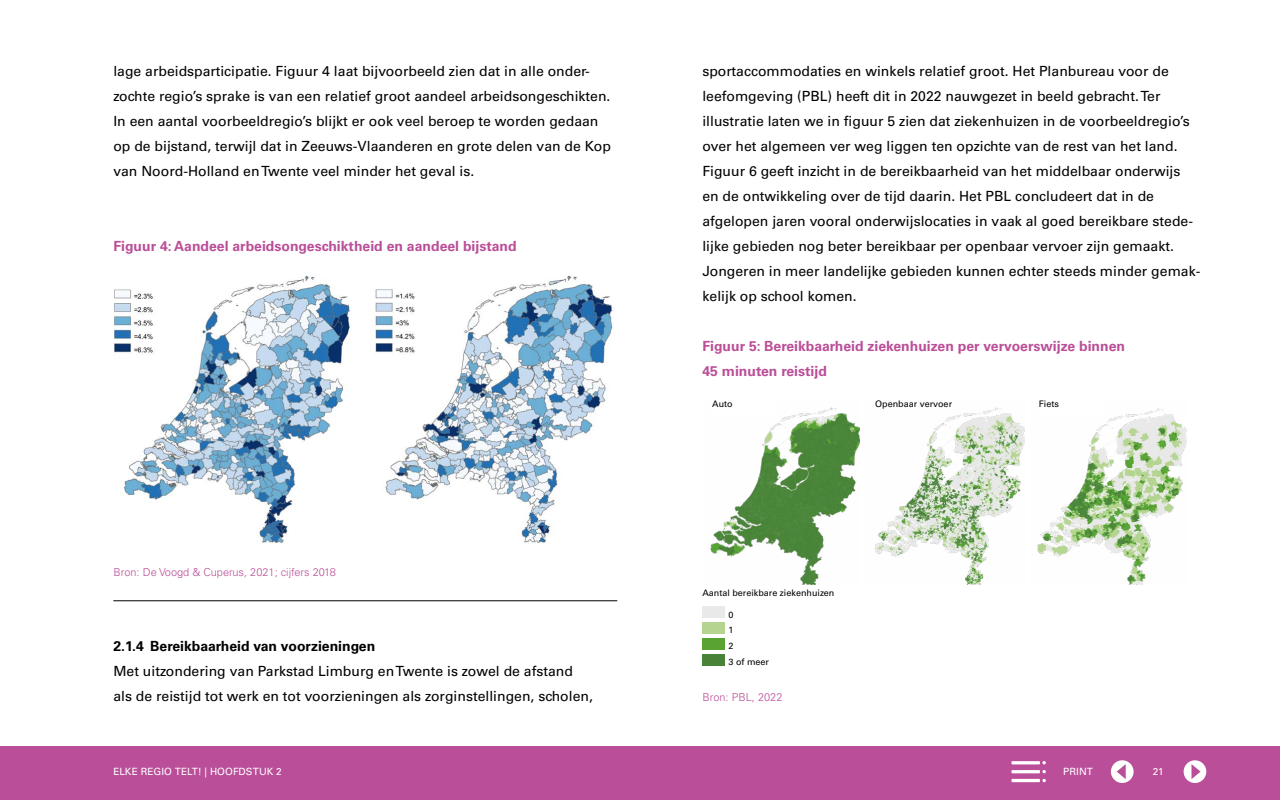
<style>
.page{position:relative;width:1280px;height:800px;background:#fff}
.page>*{position:absolute;margin:0;border:0;box-sizing:border-box;transform-origin:0 0}
.platte_tekst__P{font:14px/25px "Univers LT Std";color:#000}
.Kop_figuur_tabel__P{font:700 14px/25px "Univers LT Std";color:#ba4e98}
.Alinea_kop_vet__H3{font:700 14px "Univers LT Std";color:#000}
.Bijschrift_figuur_ta{font:300 11px "Univers LT Std";color:#ba4e98}
.t1{font:10px "Univers LT Std";letter-spacing:.005em;color:#fff}
.t2{font:9px/15.9px "Univers LT Std";color:#000}
</style>
<div class="page">
<hr style="left:113px;top:601px;width:504px;height:1px;background:#000">
<img style="left:113px;top:275px;width:237px;height:268px">
<img style="left:710px;top:407px;width:150px;height:177px">
<img style="left:874px;top:407px;width:150px;height:177px">
<img style="left:1037px;top:408px;width:150px;height:177px">
<div style="left:712px;top:400px;width:65px;height:14px;background:#fff"></div>
<div style="left:1039px;top:400px;width:65px;height:14px;background:#fff"></div>
<div style="left:702px;top:606px;width:23px;height:12px;background:#e9e9e9"></div>
<div style="left:702px;top:622px;width:23px;height:11px;background:#b5d490"></div>
<div style="left:702px;top:638px;width:23px;height:11px;background:#58a332"></div>
<div style="left:702px;top:654px;width:23px;height:11px;background:#498337"></div>
<img style="left:371px;top:275px;width:242px;height:268px">
<div style="left:0;top:746px;width:1280px;height:54px;background:#ba4e98"></div>
<div style="left:1111px;top:760px;width:23px;height:23px;background:#fff;border-radius:50%"></div>
<svg style="left:1117px;top:764px;width:9px;height:15px"></svg>
<div style="left:1184px;top:760px;width:22px;height:23px;background:#fff;border-radius:50%"></div>
<svg style="left:1191px;top:764px;width:10px;height:15px"></svg>
<svg style="left:1042px;top:779px;width:4px;height:3px"></svg>
<hr style="left:1011px;top:779px;width:29px;height:3px;background:#fff">
<hr style="left:1011px;top:770px;width:29px;height:3px;background:#fff">
<svg style="left:1042px;top:770px;width:4px;height:3px"></svg>
<hr style="left:1011px;top:761px;width:29px;height:3px;background:#fff">
<svg style="left:1042px;top:761px;width:4px;height:3px"></svg>
<p class="platte_tekst__P" style="left:113px;top:59px;width:499px">lage arbeidsparticipatie. Figuur 4 laat bijvoorbeeld zien dat in alle onder&shy;zochte regio’s sprake is van een relatief groot aandeel arbeidsongeschikten.<br>In een aantal voorbeeldregio’s blijkt er ook veel beroep te worden gedaan op de bijstand, terwijl dat in Zeeuws-Vlaanderen en grote delen van de Kop van Noord-Holland en Twente veel minder het geval is.</p>
<p class="Kop_figuur_tabel__P" style="left:113px;top:234px;width:405px">Figuur 4: Aandeel arbeidsongeschiktheid en aandeel bijstand</p>
<p class="Bijschrift_figuur_ta" style="left:113px;top:565px;width:224px">Bron: De Voogd &amp; Cuperus, 2021; cijfers 2018</p>
<h3 class="Alinea_kop_vet__H3" style="left:113px;top:638px;width:263px">2.1.4 Bereikbaarheid van voorzieningen</h3>
<p class="platte_tekst__P" style="left:113px;top:659px;width:481px">Met uitzondering van Parkstad Limburg en Twente is zowel de afstand als de reistijd tot werk en tot voorzieningen als zorginstellingen, scholen,</p>
<p class="platte_tekst__P" style="left:702px;top:59px;width:499px">sportaccommodaties en winkels relatief groot. Het Planbureau voor de leefomgeving (PBL) heeft dit in 2022 nauwgezet in beeld gebracht. Ter illustratie laten we in figuur 5 zien dat ziekenhuizen in de voorbeeldregio’s over het algemeen ver weg liggen ten opzichte van de rest van het land.<br>Figuur 6 geeft inzicht in de bereikbaarheid van het middelbaar onderwijs en de ontwikkeling over de tijd daarin. Het PBL concludeert dat in de afgelopen jaren vooral onderwijslocaties in vaak al goed bereikbare stede&shy;lijke gebieden nog beter bereikbaar per openbaar vervoer zijn gemaakt.<br>Jongeren in meer landelijke gebieden kunnen echter steeds minder gemak&shy;kelijk op school komen.</p>
<p class="Kop_figuur_tabel__P" style="left:702px;top:334px;width:424px">Figuur 5: Bereikbaarheid ziekenhuizen per vervoerswijze binnen<br>45 minuten reistijd</p>
<p class="t2" style="left:712px;top:396px;width:22px">Auto</p>
<p class="t2" style="left:875px;top:396px;width:78px">Openbaar vervoer</p>
<p class="t2" style="left:1039px;top:396px;width:22px">Fiets</p>
<p class="t2" style="left:702px;top:585px;width:134px">Aantal bereikbare ziekenhuizen</p>
<p class="t2" style="left:729px;top:606px;width:42px">0<br>1<br>2<br>3 of meer</p>
<p class="Bijschrift_figuur_ta" style="left:702px;top:690px;width:82px">Bron: PBL, 2022</p>
<p class="t1" style="left:113px;top:766px;width:170px">ELKE REGIO TELT! | HOOFDSTUK 2</p>
<p class="t1" style="left:1063px;top:765px;width:31px">PRINT</p>
<p class="t1" style="left:1153px;top:766px;width:12px">21</p>
</div>
